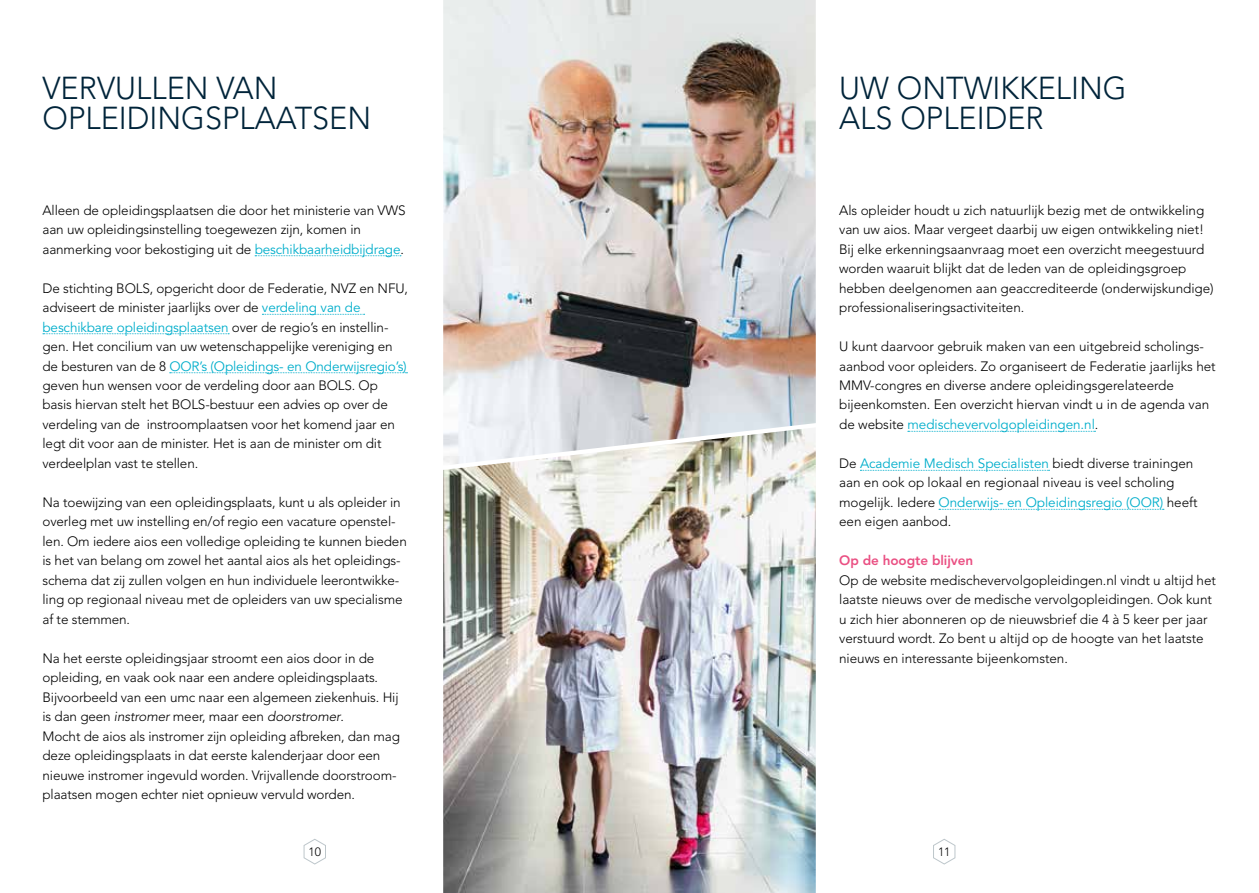
<style>
.page{position:relative;width:1259px;height:893px;background:#fff}
.page>*{position:absolute;margin:0;border:0;box-sizing:border-box;transform-origin:0 0}
.t1{font:300 31.5px/30px "Avenir LT Std";color:#00243a}
.t2{font:300 13.5px/19.5px "Avenir LT Std";letter-spacing:-.01em;color:#000}
.t3{font:800 13.5px "Avenir LT Std";letter-spacing:-.005em;color:#ea5083}
.t4{font:300 12px "Avenir LT Std";color:#000}
.s1{font-weight:400;color:#00aecb}
.s2{font-style:italic}
</style>
<div class="page">
<svg style="left:303px;top:839px;width:23px;height:26px"></svg>
<svg style="left:933px;top:839px;width:22px;height:26px"></svg>
<img style="left:443px;top:0;width:373px;height:427px">
<img style="left:443px;top:427px;width:373px;height:466px">
<svg style="left:255px;top:255px;width:146px;height:1px"></svg>
<svg style="left:262px;top:314px;width:103px;height:1px"></svg>
<svg style="left:43px;top:333px;width:186px;height:1px"></svg>
<svg style="left:170px;top:372px;width:237px;height:1px"></svg>
<svg style="left:908px;top:431px;width:187px;height:1px"></svg>
<svg style="left:860px;top:470px;width:189px;height:1px"></svg>
<svg style="left:939px;top:509px;width:225px;height:1px"></svg>
<h1 class="t1" style="left:43px;top:73px;width:330px">VERVULLEN VAN<br>OPLEIDINGSPLAATSEN</h1>
<h1 class="t1" style="left:839px;top:73px;width:289px">UW ONTWIKKELING<br>ALS OPLEIDER</h1>
<p class="t2" style="left:43px;top:200px;width:364px">Alleen de opleidingsplaatsen die door het ministerie van VWS aan uw opleidingsinstelling toegewezen zijn, komen in aanmerking voor bekostiging uit de <span class="s1">beschikbaarheidbijdrage</span>.</p>
<p class="t2" style="left:43px;top:278px;width:367px">De stichting BOLS, opgericht door de Federatie, NVZ en NFU, adviseert de minister jaarlijks over de <span class="s1">verdeling van de beschikbare opleidingsplaatsen</span> over de regio’s en instellin&shy;gen. Het concilium van uw wetenschappelijke vereniging en de besturen van de 8 <span class="s1">OOR’s (Opleidings- en Onderwijsregio’s) </span>geven hun wensen voor de verdeling door aan BOLS. Op basis hiervan stelt het BOLS-bestuur een advies op over de verdeling van de instroomplaatsen voor het komend jaar en legt dit voor aan de minister. Het is aan de minister om dit verdeelplan vast te stellen.</p>
<p class="t2" style="left:43px;top:493px;width:366px">Na toewijzing van een opleidingsplaats, kunt u als opleider in overleg met uw instelling en/of regio een vacature openstel&shy;len. Om iedere aios een volledige opleiding te kunnen bieden is het van belang om zowel het aantal aios als het opleidings&shy;schema dat zij zullen volgen en hun individuele leerontwikke&shy;ling op regionaal niveau met de opleiders van uw specialisme af te stemmen.</p>
<p class="t2" style="left:43px;top:649px;width:359px">Na het eerste opleidingsjaar stroomt een aios door in de opleiding, en vaak ook naar een andere opleidingsplaats.<br>Bijvoorbeeld van een umc naar een algemeen ziekenhuis. Hij is dan geen <span class="s2">instromer</span> meer, maar een <span class="s2">doorstromer</span>.<br>Mocht de aios als instromer zijn opleiding afbreken, dan mag deze opleidingsplaats in dat eerste kalenderjaar door een nieuwe instromer ingevuld worden. Vrijvallende doorstroom&shy;plaatsen mogen echter niet opnieuw vervuld worden.</p>
<p class="t2" style="left:839px;top:200px;width:376px">Als opleider houdt u zich natuurlijk bezig met de ontwikkeling van uw aios. Maar vergeet daarbij uw eigen ontwikkeling niet!<br>Bij elke erkenningsaanvraag moet een overzicht meegestuurd worden waaruit blijkt dat de leden van de opleidingsgroep hebben deelgenomen aan geaccrediteerde (onderwijskundige) professionaliseringsactiviteiten.</p>
<p class="t2" style="left:839px;top:337px;width:378px">U kunt daarvoor gebruik maken van een uitgebreid scholings&shy;aanbod voor opleiders. Zo organiseert de Federatie jaarlijks het MMV-congres en diverse andere opleidingsgerelateerde bijeenkomsten. Een overzicht hiervan vindt u in de agenda van de website <span class="s1">medischevervolgopleidingen.nl</span>.</p>
<p class="t2" style="left:839px;top:454px;width:360px">De <span class="s1">Academie Medisch Specialisten</span> biedt diverse trainingen aan en ook op lokaal en regionaal niveau is veel scholing mogelijk. Iedere <span class="s1">Onderwijs- en Opleidingsregio (OOR)</span> heeft een eigen aanbod.</p>
<p class="t3" style="left:839px;top:553px;width:135px">Op de hoogte blijven</p>
<p class="t2" style="left:839px;top:571px;width:378px">Op de website medischevervolgopleidingen.nl vindt u altijd het laatste nieuws over de medische vervolgopleidingen. Ook kunt u zich hier abonneren op de nieuwsbrief die 4 à 5 keer per jaar verstuurd wordt. Zo bent u altijd op de hoogte van het laatste nieuws en interessante bijeenkomsten.</p>
<p class="t4" style="left:308px;top:845px;width:14px">10</p>
<p class="t4" style="left:938px;top:845px;width:14px">11</p>
</div>
